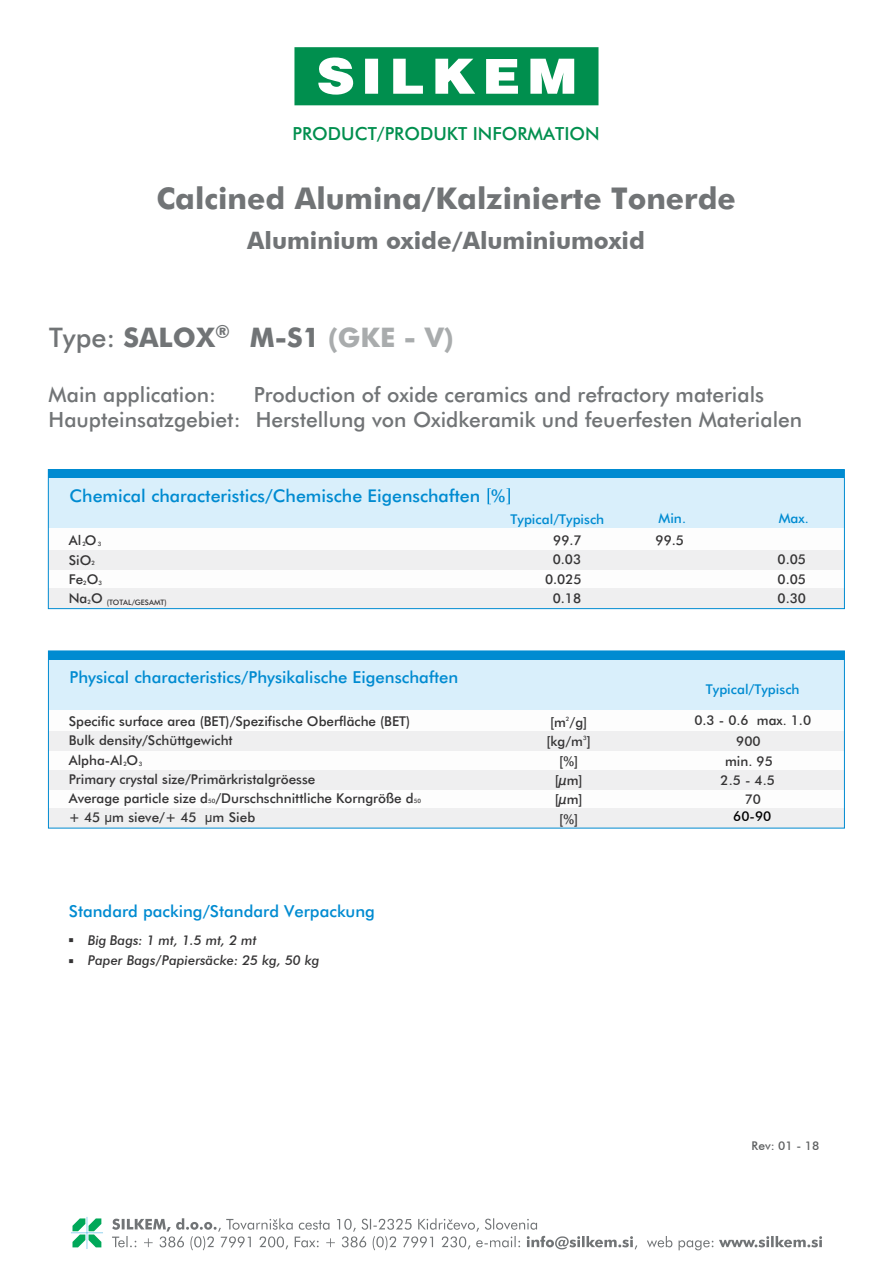
<style>
.page{position:relative;width:893px;height:1263px;background:#fff}
.page>*{position:absolute;margin:0;border:0;box-sizing:border-box;transform-origin:0 0}
.t1{font:700 30px "Futura BT";color:#717476}
.t2{font:700 27px "Futura BT";color:#717476}
.t3{font:700 24px "Futura BT";color:#717476}
.t4{font:500 21px/25px "Futura BT";color:#717476}
.t5{font:500 18px "Futura BT";color:#008f4e}
.t6{font:500 17.55px "Futura BT";color:#008bd1}
.t7{font:500 16.5px "Futura BT";color:#008bd1}
.t8{font:500 13.5px/19.4px "Futura BT";color:#353435}
.t9{font:italic 500 13.5px "Futura BT";color:#353435}
.t10{font:500 13.5px "Futura BT";color:#008bd1}
.t11{font:500 13.5px "Futura BT";color:#000}
.t12{font:500 12px "Futura BT";color:#5e6061}
.t13{font:500 7.5px "Futura BT";color:#353435}
.t14{font:500 6px "Futura BT";color:#353435}
.s1{font-weight:500}
.s2{color:#a9acad}
.s3{font-weight:400}
.s4{font-family:"Arial";font-weight:400}
</style>
<div class="page">
<div style="left:49px;top:470px;width:795px;height:58px;background:#d9effb"></div>
<div style="left:48px;top:588px;width:796px;height:19px;background:#efeff0"></div>
<div style="left:48px;top:550px;width:796px;height:19px;background:#efeff0"></div>
<svg style="left:488px;top:488px;width:3px;height:16px"></svg>
<svg style="left:506px;top:488px;width:4px;height:16px"></svg>
<div style="left:49px;top:470px;width:795px;height:8px;background:#008bd1"></div>
<div style="left:48px;top:469px;width:797px;height:140px;border:1px solid #008bd1"></div>
<div style="left:49px;top:651px;width:795px;height:58px;background:#d9effb"></div>
<div style="left:48px;top:732px;width:796px;height:19px;background:#efeff0"></div>
<div style="left:48px;top:770px;width:796px;height:20px;background:#efeff0"></div>
<div style="left:48px;top:651px;width:796px;height:8px;background:#008bd1"></div>
<div style="left:48px;top:809px;width:796px;height:19px;background:#efeff0"></div>
<div style="left:48px;top:651px;width:797px;height:177px;border:1px solid #008bd1"></div>
<svg style="left:294px;top:47px;width:304px;height:58px"></svg>
<svg style="left:112px;top:1218px;width:710px;height:32px"></svg>
<svg style="left:71px;top:1217px;width:32px;height:32px"></svg>
<h3 class="t5" style="left:293px;top:126px;width:309px">PRODUCT/PRODUKT INFORMATION</h3>
<h1 class="t1" style="left:156px;top:186px;width:581px">Calcined Alumina/Kalzinierte Tonerde</h1>
<h3 class="t3" style="left:247px;top:226px;width:399px">Aluminium oxide/Aluminiumoxid</h3>
<h2 class="t2" style="left:49px;top:326px;width:406px"><span class="s1">Type:</span> SALOX<sup>®</sup> M-S1 <span class="s2">(GKE - V)</span></h2>
<h3 class="t4" style="left:49px;top:384px;width:755px;text-indent:205px">Production of oxide ceramics and refractory materials<br>Haupteinsatzgebiet: Herstellung von Oxidkeramik und feuerfesten Materialen</h3>
<h3 class="t4" style="left:49px;top:384px;width:169px">Main application:</h3>
<p class="t6" style="left:69px;top:488px;width:437px">Chemical characteristics/Chemische Eigenschaften %</p>
<p class="t8" style="left:69px;top:532px;width:29px">AlO</p>
<p class="t14" style="left:83px;top:542px;width:5px">2</p>
<p class="t14" style="left:98px;top:542px;width:5px">3</p>
<p class="t8" style="left:69px;top:551px;width:24px">SiO</p>
<p class="t14" style="left:91px;top:561px;width:5px">2</p>
<p class="t8" style="left:69px;top:570px;width:31px">Fe O</p>
<p class="t14" style="left:83px;top:580px;width:5px">2</p>
<p class="t14" style="left:99px;top:580px;width:5px">3</p>
<p class="t10" style="left:511px;top:513px;width:95px">Typical/Typisch</p>
<p class="t10" style="left:659px;top:513px;width:29px">Min<span class="s3">.</span></p>
<p class="t10" style="left:779px;top:513px;width:32px">Max<span class="s3">.</span></p>
<p class="t8" style="left:545px;top:532px;width:38px;text-align:right">99.7<br>0.03<br>0.025<br>0.18</p>
<p class="t8" style="left:656px;top:532px;width:30px">99.5</p>
<p class="t8" style="left:777px;top:551px;width:30px;text-align:justify">0.05<br>0.05<br>0.30</p>
<p class="t8" style="left:69px;top:590px;width:20px">Na</p>
<p class="t14" style="left:87px;top:599px;width:5px">2</p>
<p class="t13" style="left:91px;top:599px;width:77px"><sup>O</sup> (TOTAL/GESAMT)</p>
<p class="t7" style="left:69px;top:671px;width:390px">Physical characteristics/Physikalische Eigenschaften</p>
<p class="t8" style="left:69px;top:713px;width:343px">Specific surface area (BET)/Spezifische Oberfläche (BET)<br>Bulk density/Schüttgewicht<br>Alpha-Al O</p>
<p class="t14" style="left:124px;top:761px;width:5px">2</p>
<p class="t14" style="left:139px;top:761px;width:5px">3</p>
<p class="t8" style="left:69px;top:770px;width:248px">Primary crystal size/Primärkristalgröesse<br>Average particle size d</p>
<p class="t14" style="left:208px;top:799px;width:9px">50</p>
<p class="t8" style="left:215px;top:790px;width:200px">/Durschschnittliche Korngröße d</p>
<p class="t14" style="left:414px;top:798px;width:9px">50</p>
<p class="t8" style="left:69px;top:809px;width:188px">+ 45 <span class="s4">μ</span> m sieve/+ 45 <span class="s4">μ</span>m Sieb</p>
<p class="t7" style="left:69px;top:905px;width:308px">Standard packing/Standard Verpackung</p>
<p class="t9" style="left:68px;top:931px;width:190px">▪ Big Bags: 1 mt, 1.5 mt, 2 mt</p>
<p class="t9" style="left:68px;top:952px;width:253px">▪ Paper Bags/Papiersäcke: 25 kg, 50 kg</p>
<p class="t14" style="left:566px;top:716px;width:5px">2</p>
<p class="t8" style="left:550px;top:714px;width:39px">[m /g]</p>
<p class="t14" style="left:583px;top:736px;width:5px">3</p>
<p class="t8" style="left:547px;top:733px;width:46px;text-align:center">[kg/m ] [%] [µm] [µm] [%]</p>
<p class="t10" style="left:706px;top:684px;width:95px">Typical/Typisch</p>
<p class="t8" style="left:736px;top:709px;width:76px;line-height:21.3px;text-indent:-42px">0.3 - 0.6 max<span class="s3">.</span> 1.0<br>900</p>
<p class="t8" style="left:725px;top:751px;width:49px">min. 95</p>
<p class="t8" style="left:721px;top:770px;width:56px">2.5 - 4.5</p>
<p class="t8" style="left:745px;top:790px;width:18px">70</p>
<p class="t11" style="left:733px;top:808px;width:40px">60-90</p>
<p class="t12" style="left:752px;top:1138px;width:69px">Rev: 01 - 18</p>
</div>
